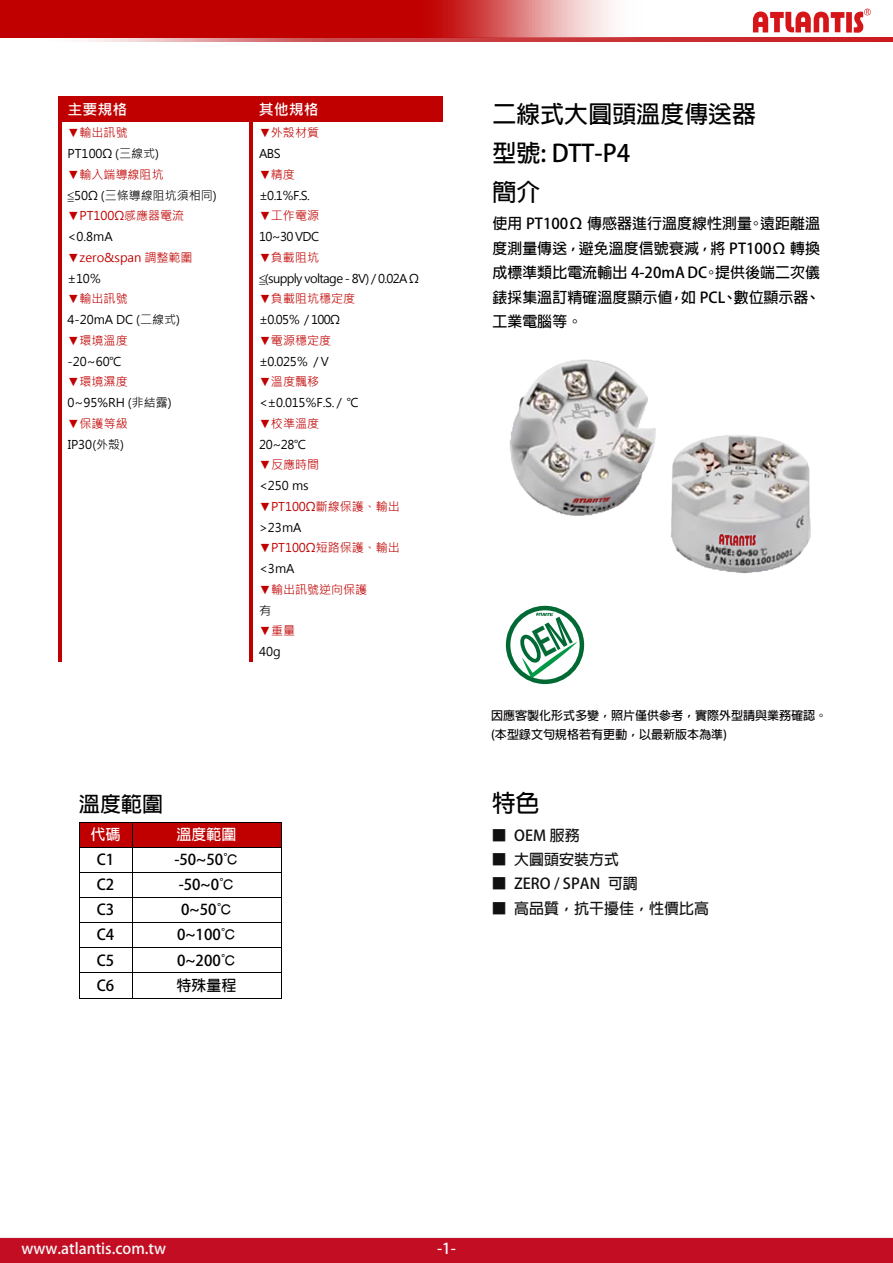
<style>
.page{position:relative;width:893px;height:1263px;background:#fff}
.page>*{position:absolute;margin:0;border:0;box-sizing:border-box;transform-origin:0 0}
.t1{font:700 24px/39px "Adobe Fan Heiti Std";color:#000}
.t2{font:700 21px "Adobe Fan Heiti Std";color:#000}
.t3{font:700 15px/24.5px "Adobe Fan Heiti Std";color:#000;text-align:justify}
.t4{font:700 15px "Adobe Fan Heiti Std";color:#111}
.t5{font:700 15px "Adobe Fan Heiti Std";color:#f7f7f7}
.t6{font:700 15px "Adobe Fan Heiti Std";color:#fff}
.t7{font:700 15px "Microsoft Jheng Hei";color:#fff}
.t8{font:12px "Microsoft Jheng Hei";letter-spacing:-.01em;color:#000}
.t9{font:12px "Microsoft Jheng Hei";color:#c00000}
.t10{font:700 12px/19.5px "Adobe Fan Heiti Std";color:#040000}
.t11{font:12px "Microsoft Jheng Hei";letter-spacing:-.05em;color:#000}
</style>
<div class="page">
<div style="left:506px;top:606px;width:78px;height:78px;border:4px solid #006934;border-radius:50%"></div>
<div style="left:0;top:1238px;width:893px;height:25px;background:#c30d23"></div>
<svg style="left:753px;top:9px;width:118px;height:24px"></svg>
<svg style="left:86px;top:38px;width:807px;height:3px;background:#d05457"></svg>
<svg style="left:0;top:0;width:662px;height:38px;background:#cc3434"></svg>
<img style="left:510px;top:359px;width:301px;height:215px">
<div style="left:61px;top:96px;width:7px;height:26px;background:#c00000"></div>
<div style="left:243px;top:96px;width:6px;height:26px;background:#c00000"></div>
<div style="left:68px;top:96px;width:175px;height:26px;background:#c00000"></div>
<div style="left:252px;top:96px;width:7px;height:26px;background:#c00000"></div>
<div style="left:434px;top:96px;width:8px;height:26px;background:#c00000"></div>
<div style="left:259px;top:96px;width:175px;height:26px;background:#c00000"></div>
<hr style="left:58px;top:96px;width:3px;height:26px;background:#c00000">
<hr style="left:249px;top:96px;width:3px;height:26px;background:#c00000">
<hr style="left:58px;top:122px;width:3px;height:540px;background:#c00000">
<hr style="left:249px;top:122px;width:3px;height:540px;background:#c00000">
<div style="left:80px;top:823px;width:7px;height:24px;background:#c00000"></div>
<div style="left:124px;top:823px;width:8px;height:24px;background:#c00000"></div>
<div style="left:87px;top:823px;width:37px;height:24px;background:#c00000"></div>
<div style="left:132px;top:823px;width:8px;height:24px;background:#c00000"></div>
<div style="left:273px;top:823px;width:8px;height:24px;background:#c00000"></div>
<div style="left:140px;top:823px;width:133px;height:24px;background:#c00000"></div>
<hr style="left:80px;top:822px;width:52px;height:1px;background:#000">
<hr style="left:132px;top:822px;width:149px;height:1px;background:#000">
<hr style="left:80px;top:847px;width:52px;height:1px;background:#000">
<hr style="left:132px;top:847px;width:149px;height:1px;background:#000">
<hr style="left:80px;top:872px;width:52px;height:1px;background:#000">
<hr style="left:132px;top:872px;width:149px;height:1px;background:#000">
<hr style="left:80px;top:897px;width:52px;height:1px;background:#000">
<hr style="left:132px;top:897px;width:149px;height:1px;background:#000">
<hr style="left:80px;top:922px;width:52px;height:1px;background:#000">
<hr style="left:132px;top:922px;width:149px;height:1px;background:#000">
<hr style="left:80px;top:947px;width:52px;height:1px;background:#000">
<hr style="left:132px;top:947px;width:149px;height:1px;background:#000">
<hr style="left:80px;top:972px;width:52px;height:1px;background:#000">
<hr style="left:132px;top:972px;width:149px;height:1px;background:#000">
<svg style="left:79px;top:822px;width:1px;height:177px"></svg>
<hr style="left:80px;top:998px;width:52px;height:1px;background:#000">
<svg style="left:132px;top:823px;width:1px;height:175px"></svg>
<hr style="left:132px;top:998px;width:149px;height:1px;background:#000">
<svg style="left:281px;top:822px;width:1px;height:177px"></svg>
<svg style="left:516px;top:612px;width:62px;height:66px"></svg>
<p class="t7" style="left:68px;top:100px;width:61px">主要規格</p>
<p class="t7" style="left:259px;top:100px;width:61px">其他規格</p>
<p class="t9" style="left:68px;top:125px;width:62px">▼輸出訊號</p>
<p class="t8" style="left:68px;top:146px;width:93px">PT100Ω (三線式)</p>
<p class="t9" style="left:68px;top:167px;width:98px">▼輸入端導線阻坑</p>
<p class="t8" style="left:68px;top:188px;width:151px">≦50Ω (三條導線阻坑須相同)</p>
<p class="t9" style="left:68px;top:208px;width:118px">▼PT100Ω感應器電流</p>
<p class="t8" style="left:68px;top:229px;width:47px">&lt;0.8mA</p>
<p class="t9" style="left:68px;top:250px;width:126px">▼zero&amp;span 調整範圍</p>
<p class="t8" style="left:68px;top:271px;width:35px">±10％</p>
<p class="t9" style="left:68px;top:291px;width:62px">▼輸出訊號</p>
<p class="t8" style="left:68px;top:312px;width:114px">4-20mA DC (二線式)</p>
<p class="t9" style="left:68px;top:333px;width:62px">▼環境溫度</p>
<p class="t8" style="left:68px;top:354px;width:56px">-20~60℃</p>
<p class="t9" style="left:68px;top:374px;width:62px">▼環境濕度</p>
<p class="t8" style="left:68px;top:395px;width:105px">0~95%RH (非結露)</p>
<p class="t9" style="left:68px;top:416px;width:62px">▼保護等級</p>
<p class="t8" style="left:68px;top:437px;width:58px">IP30(外殼)</p>
<p class="t9" style="left:259px;top:125px;width:62px">▼外殼材質</p>
<p class="t8" style="left:259px;top:146px;width:23px">ABS</p>
<p class="t9" style="left:259px;top:167px;width:37px">▼精度</p>
<p class="t8" style="left:259px;top:188px;width:53px">±0.1％F.S.</p>
<p class="t9" style="left:259px;top:208px;width:62px">▼工作電源</p>
<p class="t8" style="left:259px;top:229px;width:62px">10~30 VDC</p>
<p class="t9" style="left:259px;top:250px;width:62px">▼負載阻坑</p>
<p class="t11" style="left:259px;top:271px;width:161px">≦(supply voltage - 8V) / 0.02A Ω</p>
<p class="t9" style="left:259px;top:291px;width:98px">▼負載阻坑穩定度</p>
<p class="t8" style="left:259px;top:312px;width:82px">±0.05％ / 100Ω</p>
<p class="t9" style="left:259px;top:333px;width:74px">▼電源穩定度</p>
<p class="t8" style="left:259px;top:354px;width:71px">±0.025％ / V</p>
<p class="t9" style="left:259px;top:374px;width:62px">▼溫度飄移</p>
<p class="t8" style="left:259px;top:395px;width:101px">&lt;±0.015％F.S. / ℃</p>
<p class="t9" style="left:259px;top:416px;width:62px">▼校準溫度</p>
<p class="t8" style="left:259px;top:437px;width:49px">20~28℃</p>
<p class="t9" style="left:259px;top:457px;width:62px">▼反應時間</p>
<p class="t8" style="left:259px;top:478px;width:51px">&lt;250 ms</p>
<p class="t9" style="left:259px;top:499px;width:142px">▼PT100Ω斷線保護、輸出</p>
<p class="t8" style="left:259px;top:520px;width:44px">&gt;23mA</p>
<p class="t9" style="left:259px;top:540px;width:142px">▼PT100Ω短路保護、輸出</p>
<p class="t8" style="left:259px;top:561px;width:37px">&lt;3mA</p>
<p class="t9" style="left:259px;top:582px;width:110px">▼輸出訊號逆向保護</p>
<p class="t8" style="left:259px;top:603px;width:14px">有</p>
<p class="t9" style="left:259px;top:623px;width:38px">▼重量</p>
<p class="t8" style="left:259px;top:644px;width:23px">40g</p>
<h2 class="t2" style="left:79px;top:791px;width:86px">溫度範圍</h2>
<p class="t6" style="left:91px;top:825px;width:31px">代碼</p>
<p class="t6" style="left:177px;top:825px;width:61px">溫度範圍</p>
<p class="t3" style="left:97px;top:847px;width:19px">C1</p>
<p class="t3" style="left:174px;top:847px;width:65px">-50~50℃</p>
<p class="t3" style="left:97px;top:873px;width:19px">C2</p>
<p class="t3" style="left:179px;top:873px;width:57px">-50~0℃</p>
<p class="t3" style="left:97px;top:898px;width:19px">C3</p>
<p class="t3" style="left:181px;top:898px;width:52px">0~50℃</p>
<p class="t3" style="left:97px;top:923px;width:19px">C4</p>
<p class="t3" style="left:177px;top:923px;width:60px">0~100℃</p>
<p class="t3" style="left:97px;top:948px;width:19px">C5</p>
<p class="t3" style="left:177px;top:948px;width:60px">0~200℃</p>
<p class="t3" style="left:97px;top:973px;width:19px">C6</p>
<p class="t3" style="left:177px;top:973px;width:61px">特殊量程</p>
<h1 class="t1" style="left:492px;top:95px;width:265px">二線式大圓頭溫度傳送器型號: DTT-P4<br>簡介</h1>
<p class="t3" style="left:492px;top:212px;width:329px">使用 PT100Ω 傳感器進行溫度線性測量。遠距離溫度測量傳送，避免溫度信號衰減，將 PT100Ω 轉換成標準類比電流輸出 4-20mA DC。提供後端二次儀錶採集溫訂精確溫度顯示值，如 PCL、數位顯示器、工業電腦等。</p>
<p class="t10" style="left:491px;top:706px;width:338px">因應客製化形式多變，照片僅供參考，實際外型請與業務確認。(本型錄文句規格若有更動，以最新版本為準)</p>
<h1 class="t1" style="left:492px;top:784px;width:49px">特色</h1>
<p class="t4" style="left:492px;top:826px;width:90px">■ OEM 服務</p>
<p class="t4" style="left:492px;top:850px;width:129px">■ 大圓頭安裝方式</p>
<p class="t4" style="left:492px;top:875px;width:148px">■ ZERO / SPAN 可調</p>
<p class="t4" style="left:492px;top:899px;width:219px">■ 高品質，抗干擾佳，性價比高</p>
<p class="t5" style="left:22px;top:1239px;width:146px">www.atlantis.com.tw</p>
<p class="t6" style="left:437px;top:1239px;width:20px">-1-</p>
</div>
